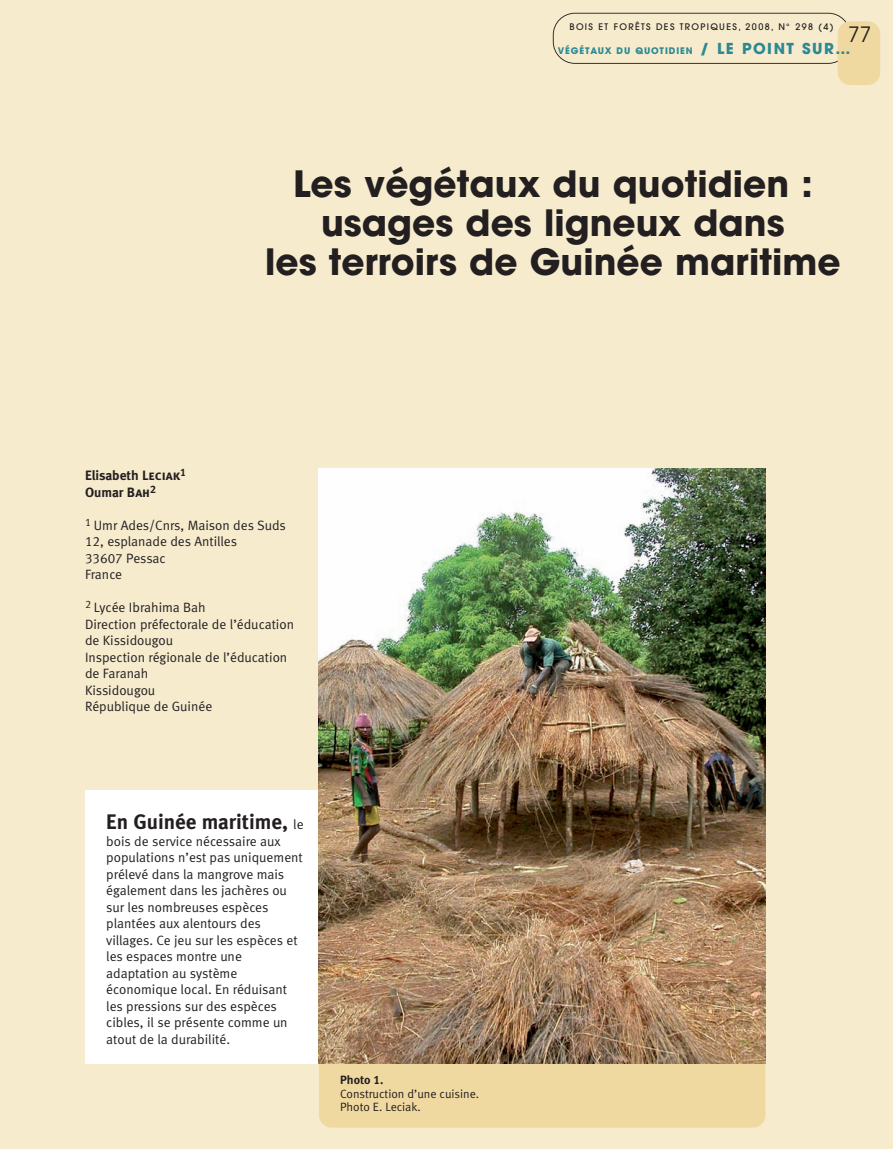
<style>
.page{position:relative;width:893px;height:1149px;background:#fff}
.page>*{position:absolute;margin:0;border:0;box-sizing:border-box;transform-origin:0 0}
.t1{font:700 36px/39px "Avant Garde";color:#231f20;text-align:center}
.t2{font:21px "Meta Bold LF";color:#231f20}
.t3{font:21px "Avant Garde";color:#231f20}
.t4{font:13.5px/16.5px "Meta Normal LF";color:#231f20}
.t5{font:13.5px/16.5px "Meta Bold LF";color:#231f20}
.t6{font:12px/13.5px "Meta Normal LF";color:#231f20}
.t7{font:12px "Meta Bold LF";color:#231f20}
.t8{font:500 9px "Avant Garde";letter-spacing:.15em;color:#231f20}
.t9{font:700 9px "Avant Garde";letter-spacing:.1em;color:#2c8993}
.s1{font-size:15px}
.s2{font-family:"Meta Bold LF Caps"}
.s3{font-family:"Meta Normal LF";font-size:13.5px}
</style>
<div class="page">
<div style="left:0;top:0;width:893px;height:1148px;background:#f6ebcd"></div>
<svg style="left:553px;top:13px;width:294px;height:51px"></svg>
<div style="left:838px;top:21px;width:42px;height:64px;background:#f0d9a0;border-radius:13px"></div>
<div style="left:319px;top:927px;width:446px;height:200px;background:#f0d9a0;border-radius:13px"></div>
<div style="left:85px;top:789px;width:446px;height:274px;background:#fff"></div>
<img style="left:319px;top:468px;width:446px;height:595px">
<p class="t8" style="left:569px;top:23px;width:266px">BOIS ET FORÊTS DES TROPIQUES, 2008, N° 298 (4)</p>
<h2 class="t3" style="left:848px;top:26px;width:25px">77</h2>
<p class="t9" style="left:558px;top:47px;width:294px">VÉGÉTAUX DU QUOTIDIEN <span class="s1">/ LE POINT SUR…</span></p>
<h1 class="t1" style="left:265px;top:169px;width:577px">Les végétaux du quotidien : usages des ligneux dans<br>les terroirs de Guinée maritime</h1>
<p class="t5" style="left:85px;top:468px;width:103px">Elisabeth <span class="s2">Leciak</span><sup>1<br></sup>Oumar <span class="s2">Bah</span><sup>2</sup></p>
<p class="t4" style="left:85px;top:518px;width:202px"><sup>1</sup> Umr Ades/Cnrs, Maison des Suds<br>12, esplanade des Antilles<br>33607 Pessac<br>France</p>
<p class="t4" style="left:85px;top:600px;width:210px"><sup>2</sup> Lycée Ibrahima Bah<br>Direction préfectorale de l’éducation de Kissidougou<br>Inspection régionale de l’éducation de Faranah<br>Kissidougou<br>République de Guinée</p>
<h2 class="t2" style="left:106px;top:814px;width:199px">En Guinée maritime, <span class="s3">le</span></h2>
<p class="t4" style="left:106px;top:833px;width:198px">bois de service nécessaire aux populations n’est pas uniquement prélevé dans la mangrove mais également dans les jachères ou sur les nombreuses espèces plantées aux alentours des villages. Ce jeu sur les espèces et les espaces montre une adaptation au système économique local. En réduisant les pressions sur des espèces cibles, il se présente comme un atout de la durabilité.</p>
<p class="t7" style="left:340px;top:1075px;width:45px">Photo 1.</p>
<p class="t6" style="left:340px;top:1087px;width:141px">Construction d’une cuisine.<br>Photo E. Leciak.</p>
</div>
